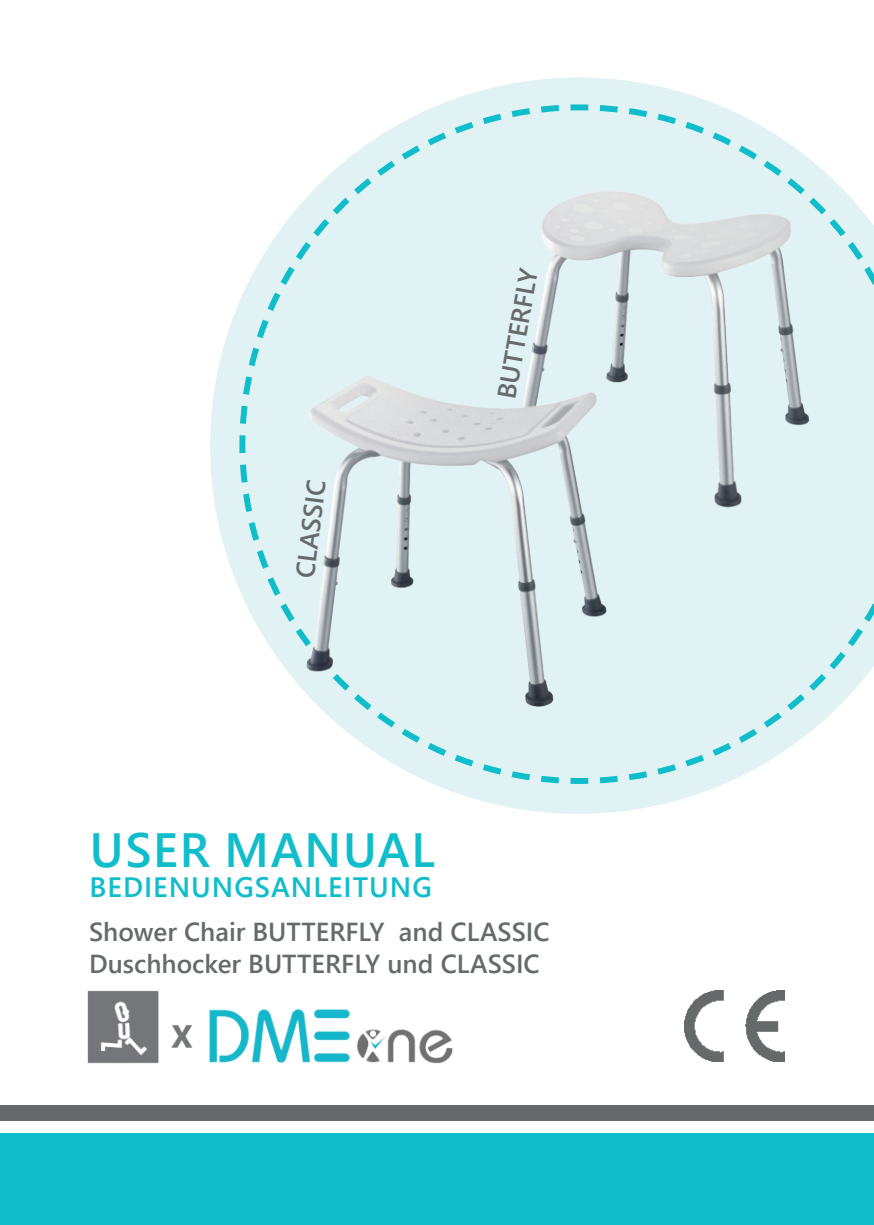
<style>
.page{position:relative;width:874px;height:1225px;background:#fff}
.page>*{position:absolute;margin:0;border:0;box-sizing:border-box;transform-origin:0 0}
.t1{font:600 48px "Segoe UI";letter-spacing:.035em;color:#10bdcb}
.t2{font:600 28px "Segoe UI";letter-spacing:.035em;color:#10bdcb}
.t3{font:600 26px/31.6px "Segoe UI";color:#666a6a}
</style>
<div class="page">
<svg style="left:210px;top:77px;width:506px;height:737px"></svg>
<svg style="left:236px;top:101px;width:637px;height:686px"></svg>
<div style="left:0;top:1133px;width:873px;height:92px;background:#10bdcb"></div>
<div style="left:0;top:1105px;width:873px;height:16px;background:#66696a"></div>
<img style="left:87px;top:990px;width:366px;height:74px">
<img style="left:456px;top:152px;width:406px;height:395px">
<img style="left:253px;top:344px;width:406px;height:393px">
<img style="left:684px;top:990px;width:100px;height:71px">
<p class="t3" style="left:291px;top:576px;width:100px;rotate:-83deg">CLASSIC</p>
<p class="t3" style="left:492px;top:396px;width:133px;rotate:-80deg">BUTTERFLY</p>
<h1 class="t1" style="left:90px;top:830px;width:346px">USER MANUAL</h1>
<p class="t2" style="left:90px;top:875px;width:343px">BEDIENUNGSANLEITUNG</p>
<p class="t3" style="left:89px;top:918px;width:462px">Shower Chair BUTTERFLY and CLASSIC<br>Duschhocker BUTTERFLY und CLASSIC</p>
</div>
